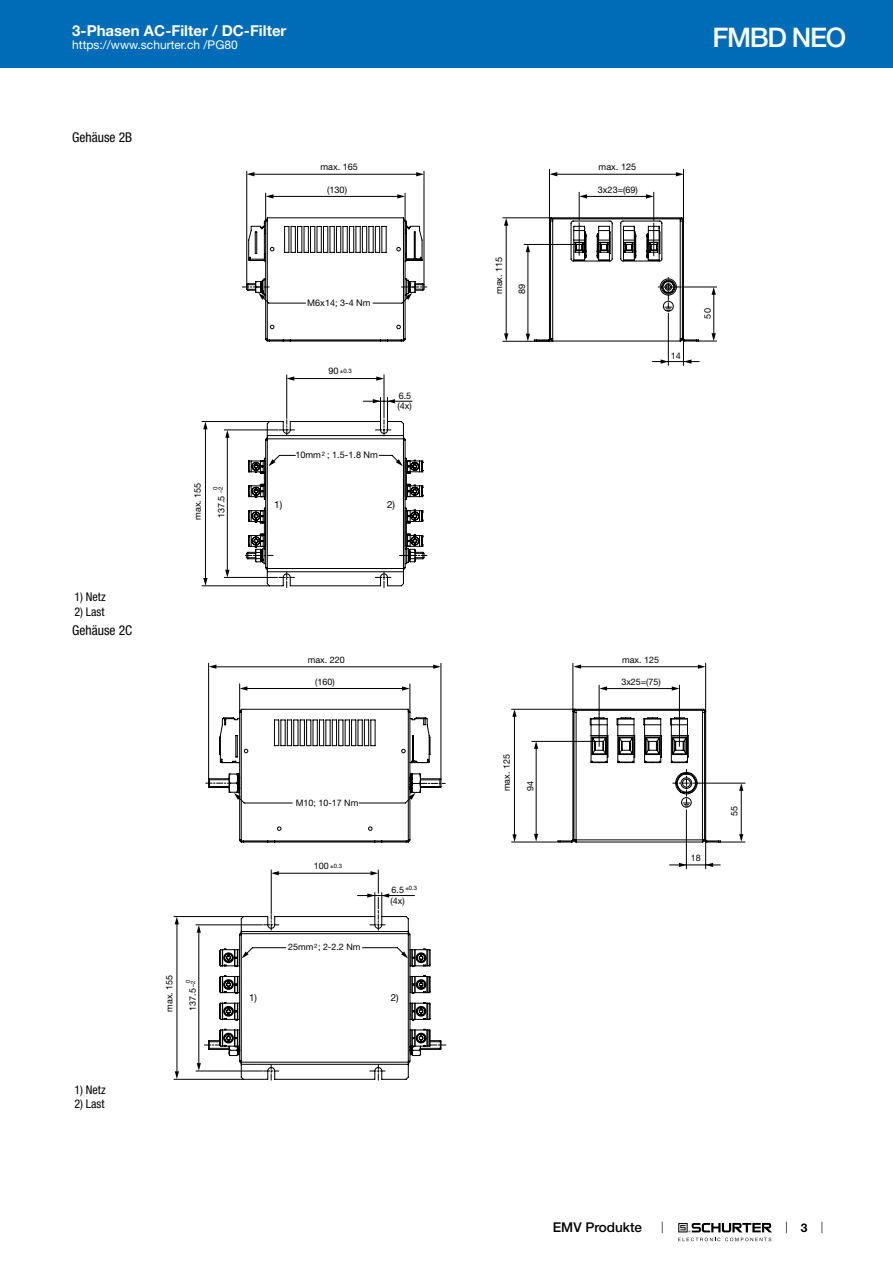
<style>
.page{position:relative;width:893px;height:1263px;background:#fff}
.page>*{position:absolute;margin:0;border:0;box-sizing:border-box;transform-origin:0 0}
.t1{font:500 27px "Helvetica Neue LT";letter-spacing:-.05em;color:#fff}
.t2{font:700 15px "Helvetica Neue LT";color:#fff}
.t3{font:condensed 13.5px "Helvetica Neue LT";color:#000}
.t4{font:500 13.5px "Helvetica Neue LT";color:#000}
.t5{font:12px "Helvetica Neue LT";color:#fff}
.t6{font:condensed 12px "Helvetica Neue LT";color:#000}
.t7{font:700 12px "Helvetica Neue LT";color:#000}
.t8{font:9.9px "Helvetica Neue LT";color:#000}
.t9{font:9.75px "Helvetica Neue LT";color:#000}
.t10{font:9.15px "Helvetica Neue LT";color:#000}
.t11{font:9px "Helvetica Neue LT";color:#000}
.t12{font:6px/5.2px "Helvetica Neue LT";color:#000;text-align:center}
.s1{font-size:9.15px}
.s2{font-size:9px}
</style>
<div class="page">
<svg style="left:678px;top:1223px;width:94px;height:18px"></svg>
<div style="left:0;top:0;width:893px;height:68px;background:#006bb6"></div>
<svg style="left:246px;top:171px;width:179px;height:55px"></svg>
<svg style="left:202px;top:286px;width:226px;height:300px"></svg>
<svg style="left:246px;top:304px;width:178px;height:116px"></svg>
<svg style="left:247px;top:172px;width:7px;height:4px"></svg>
<svg style="left:416px;top:172px;width:8px;height:4px"></svg>
<svg style="left:266px;top:194px;width:7px;height:5px"></svg>
<svg style="left:397px;top:194px;width:8px;height:5px"></svg>
<svg style="left:242px;top:226px;width:185px;height:78px"></svg>
<svg style="left:502px;top:169px;width:215px;height:197px"></svg>
<svg style="left:287px;top:376px;width:7px;height:5px"></svg>
<svg style="left:376px;top:376px;width:8px;height:5px"></svg>
<svg style="left:387px;top:399px;width:8px;height:4px"></svg>
<svg style="left:373px;top:399px;width:8px;height:4px"></svg>
<svg style="left:245px;top:420px;width:182px;height:167px"></svg>
<svg style="left:225px;top:570px;width:4px;height:7px"></svg>
<svg style="left:225px;top:430px;width:4px;height:8px"></svg>
<svg style="left:203px;top:578px;width:5px;height:8px"></svg>
<svg style="left:203px;top:422px;width:5px;height:7px"></svg>
<svg style="left:208px;top:663px;width:233px;height:21px"></svg>
<svg style="left:174px;top:782px;width:273px;height:297px"></svg>
<svg style="left:511px;top:663px;width:234px;height:206px"></svg>
<svg style="left:679px;top:714px;width:1px;height:32px"></svg>
<svg style="left:599px;top:714px;width:1px;height:32px"></svg>
<svg style="left:220px;top:950px;width:1px;height:15px"></svg>
<svg style="left:204px;top:1041px;width:25px;height:8px"></svg>
<svg style="left:244px;top:843px;width:197px;height:213px"></svg>
<svg style="left:209px;top:664px;width:7px;height:5px"></svg>
<svg style="left:433px;top:665px;width:8px;height:4px"></svg>
<svg style="left:573px;top:664px;width:8px;height:5px"></svg>
<svg style="left:698px;top:665px;width:8px;height:4px"></svg>
<svg style="left:599px;top:686px;width:8px;height:5px"></svg>
<svg style="left:672px;top:686px;width:7px;height:5px"></svg>
<svg style="left:206px;top:684px;width:239px;height:159px"></svg>
<svg style="left:271px;top:871px;width:8px;height:4px"></svg>
<svg style="left:370px;top:871px;width:8px;height:4px"></svg>
<svg style="left:382px;top:893px;width:7px;height:5px"></svg>
<svg style="left:367px;top:893px;width:8px;height:5px"></svg>
<svg style="left:401px;top:934px;width:45px;height:128px"></svg>
<svg style="left:242px;top:951px;width:7px;height:7px"></svg>
<svg style="left:534px;top:834px;width:4px;height:7px"></svg>
<svg style="left:534px;top:741px;width:4px;height:8px"></svg>
<svg style="left:512px;top:834px;width:5px;height:8px"></svg>
<svg style="left:512px;top:709px;width:5px;height:8px"></svg>
<svg style="left:739px;top:834px;width:4px;height:8px"></svg>
<svg style="left:739px;top:783px;width:4px;height:8px"></svg>
<svg style="left:197px;top:1063px;width:4px;height:8px"></svg>
<svg style="left:197px;top:925px;width:4px;height:8px"></svg>
<svg style="left:175px;top:1071px;width:4px;height:8px"></svg>
<svg style="left:175px;top:917px;width:4px;height:7px"></svg>
<svg style="left:705px;top:863px;width:8px;height:4px"></svg>
<svg style="left:679px;top:863px;width:8px;height:4px"></svg>
<h2 class="t2" style="left:72px;top:21px;width:216px">3-Phasen AC-Filter / DC-Filter</h2>
<h3 class="t5" style="left:72px;top:38px;width:167px">https://www.schurter.ch /PG80</h3>
<h3 class="t3" style="left:72px;top:130px;width:61px">Gehäuse 2B</h3>
<h3 class="t6" style="left:74px;top:590px;width:33px">1) Netz</h3>
<h3 class="t6" style="left:74px;top:605px;width:32px">2) Last</h3>
<h3 class="t3" style="left:72px;top:622px;width:61px">Gehäuse 2C</h3>
<p class="t10" style="left:320px;top:162px;width:39px">max. 165</p>
<p class="t10" style="left:327px;top:184px;width:21px">(130)</p>
<p class="t10" style="left:307px;top:297px;width:65px">M6x14; 3-4 Nm</p>
<p class="t12" style="left:328px;top:368px;width:25px"><span class="s1">90</span> ±0.3</p>
<p class="t10" style="left:295px;top:449px;width:84px">10mm<sup>2</sup> ; 1.5-1.8 Nm</p>
<p class="t10" style="left:399px;top:390px;width:14px">6.5</p>
<p class="t10" style="left:397px;top:401px;width:16px">(4x)</p>
<p class="t10" style="left:192px;top:520px;width:39px;rotate:-90deg">max. 155</p>
<p class="t12" style="left:213px;top:493px;width:8px;rotate:-90deg">0 –2</p>
<p class="t10" style="left:216px;top:518px;width:24px;rotate:-90deg">137.5</p>
<p class="t8" style="left:274px;top:498px;width:10px">1)</p>
<p class="t8" style="left:387px;top:498px;width:10px">2)</p>
<p class="t11" style="left:308px;top:654px;width:38px">max. 220</p>
<p class="t11" style="left:315px;top:676px;width:21px">(160)</p>
<h3 class="t6" style="left:74px;top:1083px;width:33px">1) Netz</h3>
<h3 class="t6" style="left:74px;top:1097px;width:32px">2) Last</h3>
<p class="t11" style="left:164px;top:1012px;width:38px;rotate:-90deg">max. 155</p>
<p class="t12" style="left:185px;top:987px;width:8px;rotate:-90deg">0 –2</p>
<p class="t11" style="left:187px;top:1011px;width:24px;rotate:-90deg">137.5</p>
<p class="t11" style="left:296px;top:797px;width:64px">M10; 10-17 Nm</p>
<p class="t12" style="left:314px;top:863px;width:30px"><span class="s2">100</span> ±0.3</p>
<p class="t11" style="left:288px;top:942px;width:74px">25mm<sup>2</sup>; 2-2.2 Nm</p>
<p class="t12" style="left:405px;top:885px;width:13px">±0.3</p>
<p class="t11" style="left:392px;top:884px;width:14px">6.5</p>
<p class="t11" style="left:390px;top:895px;width:16px">(4x)</p>
<p class="t9" style="left:249px;top:992px;width:9px">1)</p>
<p class="t9" style="left:391px;top:992px;width:9px">2)</p>
<p class="t10" style="left:493px;top:294px;width:39px;rotate:-90deg">max. 115</p>
<p class="t10" style="left:516px;top:294px;width:12px;rotate:-90deg">89</p>
<h1 class="t1" style="left:713px;top:21px;width:135px">FMBD NEO</h1>
<p class="t10" style="left:599px;top:162px;width:39px">max. 125</p>
<p class="t10" style="left:598px;top:184px;width:42px">3x23=(69)</p>
<p class="t10" style="left:671px;top:350px;width:12px">14</p>
<p class="t10" style="left:702px;top:318px;width:12px;rotate:-90deg">50</p>
<p class="t11" style="left:501px;top:791px;width:38px;rotate:-90deg">max. 125</p>
<p class="t11" style="left:525px;top:791px;width:11px;rotate:-90deg">94</p>
<p class="t11" style="left:622px;top:654px;width:38px">max. 125</p>
<p class="t11" style="left:621px;top:676px;width:41px">3x25=(75)</p>
<p class="t11" style="left:691px;top:852px;width:11px">18</p>
<p class="t11" style="left:729px;top:815px;width:11px;rotate:-90deg">55</p>
<h3 class="t4" style="left:553px;top:1219px;width:91px">EMV Produkte</h3>
<h3 class="t7" style="left:801px;top:1220px;width:8px">3</h3>
</div>
